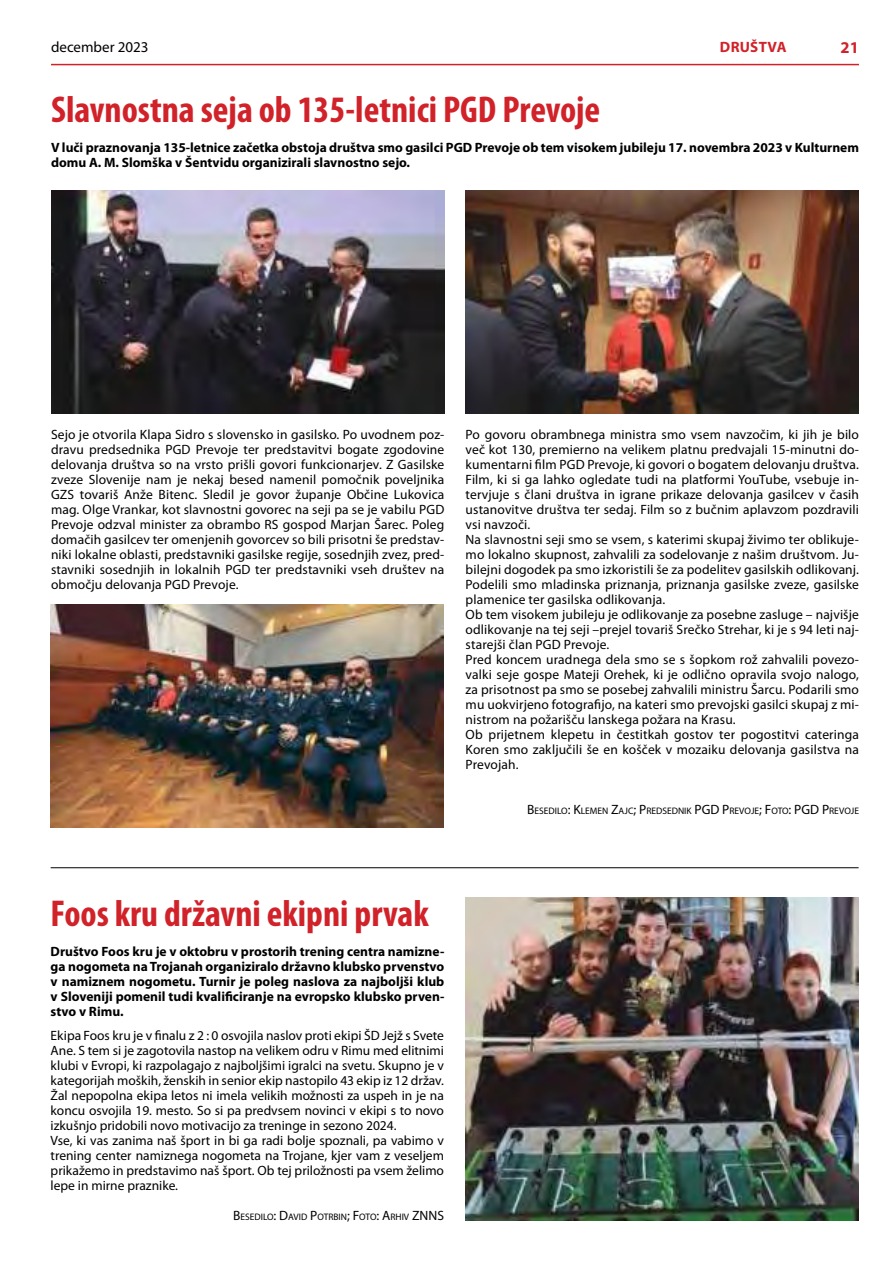
<style>
.page{position:relative;width:893px;height:1263px;background:#fff}
.page>*{position:absolute;margin:0;border:0;box-sizing:border-box;transform-origin:0 0}
.t1{font:700 condensed 37.5px "Myriad Pro";color:#d12229}
.t2{font:700 16.5px "Myriad Pro";color:#d12229}
.t3{font:15px "Myriad Pro";color:#000}
.t4{font:700 15px "Myriad Pro";letter-spacing:.02em;color:#d12229}
.t5{font:13.5px/15px "Myriad Pro";letter-spacing:.01em;color:#000}
.t6{font:700 13.5px/15px "Myriad Pro";color:#000}
.t7{font:9.45px "Myriad Pro";color:#000}
.s1{font-size:13.5px}
</style>
<div class="page">
<hr style="left:51px;top:64px;width:808px;height:1px;background:#d12229">
<img style="left:51px;top:190px;width:393px;height:223px">
<img style="left:466px;top:190px;width:393px;height:223px">
<img style="left:51px;top:604px;width:393px;height:223px">
<img style="left:466px;top:897px;width:393px;height:323px">
<hr style="left:51px;top:867px;width:808px;height:1px;background:#000">
<p class="t3" style="left:51px;top:38px;width:99px">december 2023</p>
<p class="t4" style="left:720px;top:40px;width:68px">DRUŠTVA</p>
<p class="t2" style="left:841px;top:39px;width:20px">21</p>
<h1 class="t1" style="left:51px;top:91px;width:551px">Slavnostna seja ob 135-letnici PGD Prevoje</h1>
<p class="t6" style="left:51px;top:140px;width:809px">V luči praznovanja 135-letnice začetka obstoja društva smo gasilci PGD Prevoje ob tem visokem jubileju 17. novembra 2023 v Kulturnem domu A. M. Slomška v Šentvidu organizirali slavnostno sejo.</p>
<p class="t5" style="left:51px;top:427px;width:395px;text-align:justify">Sejo je otvorila Klapa Sidro s slovensko in gasilsko. Po uvodnem poz&shy;dravu predsednika PGD Prevoje ter predstavitvi bogate zgodovine delovanja društva so na vrsto prišli govori funkcionarjev. Z Gasilske zveze Slovenije nam je nekaj besed namenil pomočnik poveljnika GZS tovariš Anže Bitenc. Sledil je govor županje Občine Lukovica mag. Olge Vrankar, kot slavnostni govorec na seji pa se je vabilu PGD Prevoje odzval minister za obrambo RS gospod Marjan Šarec. Poleg domačih gasilcev ter omenjenih govorcev so bili prisotni še predstav&shy;niki lokalne oblasti, predstavniki gasilske regije, sosednjih zvez, pred&shy;stavniki sosednjih in lokalnih PGD ter predstavniki vseh društev na območju delovanja PGD Prevoje.</p>
<p class="t5" style="left:466px;top:427px;width:395px">Po govoru obrambnega ministra smo vsem navzočim, ki jih je bilo več kot 130, premierno na velikem platnu predvajali 15-minutni do&shy;kumentarni film PGD Prevoje, ki govori o bogatem delovanju društva.<br>Film, ki si ga lahko ogledate tudi na platformi YouTube, vsebuje in&shy;tervjuje s člani društva in igrane prikaze delovanja gasilcev v časih ustanovitve društva ter sedaj. Film so z bučnim aplavzom pozdravili vsi navzoči.<br>Na slavnostni seji smo se vsem, s katerimi skupaj živimo ter oblikuje&shy;mo lokalno skupnost, zahvalili za sodelovanje z našim društvom. Ju&shy;bilejni dogodek pa smo izkoristili še za podelitev gasilskih odlikovanj.<br>Podelili smo mladinska priznanja, priznanja gasilske zveze, gasilske plamenice ter gasilska odlikovanja.<br>Ob tem visokem jubileju je odlikovanje za posebne zasluge – najvišje odlikovanje na tej seji –prejel tovariš Srečko Strehar, ki je s 94 leti naj&shy;starejši član PGD Prevoje.<br>Pred koncem uradnega dela smo se s šopkom rož zahvalili povezo&shy;valki seje gospe Mateji Orehek, ki je odlično opravila svojo nalogo, za prisotnost pa smo se posebej zahvalili ministru Šarcu. Podarili smo mu uokvirjeno fotografijo, na kateri smo prevojski gasilci skupaj z mi&shy;nistrom na požarišču lanskega požara na Krasu.<br>Ob prijetnem klepetu in čestitkah gostov ter pogostitvi cateringa Koren smo zaključili še en košček v mozaiku delovanja gasilstva na Prevojah.</p>
<p class="t7" style="left:527px;top:806px;width:333px"><span class="s1">B</span>ESEDILO<span class="s1">: K</span>LEMEN <span class="s1">Z</span>AJC<span class="s1">; P</span>REDSEDNIK <span class="s1">PGD P</span>REVOJE<span class="s1">; F</span>OTO<span class="s1">: PGD P</span>REVOJE</p>
<h1 class="t1" style="left:51px;top:895px;width:380px">Foos kru državni ekipni prvak</h1>
<p class="t6" style="left:51px;top:944px;width:395px;text-align:justify">Društvo Foos kru je v oktobru v prostorih trening centra namizne&shy;ga nogometa na Trojanah organiziralo državno klubsko prvenstvo v namiznem nogometu. Turnir je poleg naslova za najboljši klub v Sloveniji pomenil tudi kvalificiranje na evropsko klubsko prven&shy;stvo v Rimu.</p>
<p class="t5" style="left:51px;top:1029px;width:395px">Ekipa Foos kru je v finalu z 2 : 0 osvojila naslov proti ekipi ŠD Jejž s Svete Ane. S tem si je zagotovila nastop na velikem odru v Rimu med elitnimi klubi v Evropi, ki razpolagajo z najboljšimi igralci na svetu. Skupno je v kategorijah moških, ženskih in senior ekip nastopilo 43 ekip iz 12 držav.<br>Žal nepopolna ekipa letos ni imela velikih možnosti za uspeh in je na koncu osvojila 19. mesto. So si pa predvsem novinci v ekipi s to novo izkušnjo pridobili novo motivacijo za treninge in sezono 2024.<br>Vse, ki vas zanima naš šport in bi ga radi bolje spoznali, pa vabimo v trening center namiznega nogometa na Trojane, kjer vam z veseljem prikažemo in predstavimo naš šport. Ob tej priložnosti pa vsem želimo lepe in mirne praznike.</p>
<p class="t7" style="left:233px;top:1212px;width:212px"><span class="s1">B</span>ESEDILO<span class="s1">: D</span>AVID <span class="s1">P</span>OTRBIN<span class="s1">; F</span>OTO<span class="s1">: A</span>RHIV <span class="s1">ZNNS</span></p>
</div>
